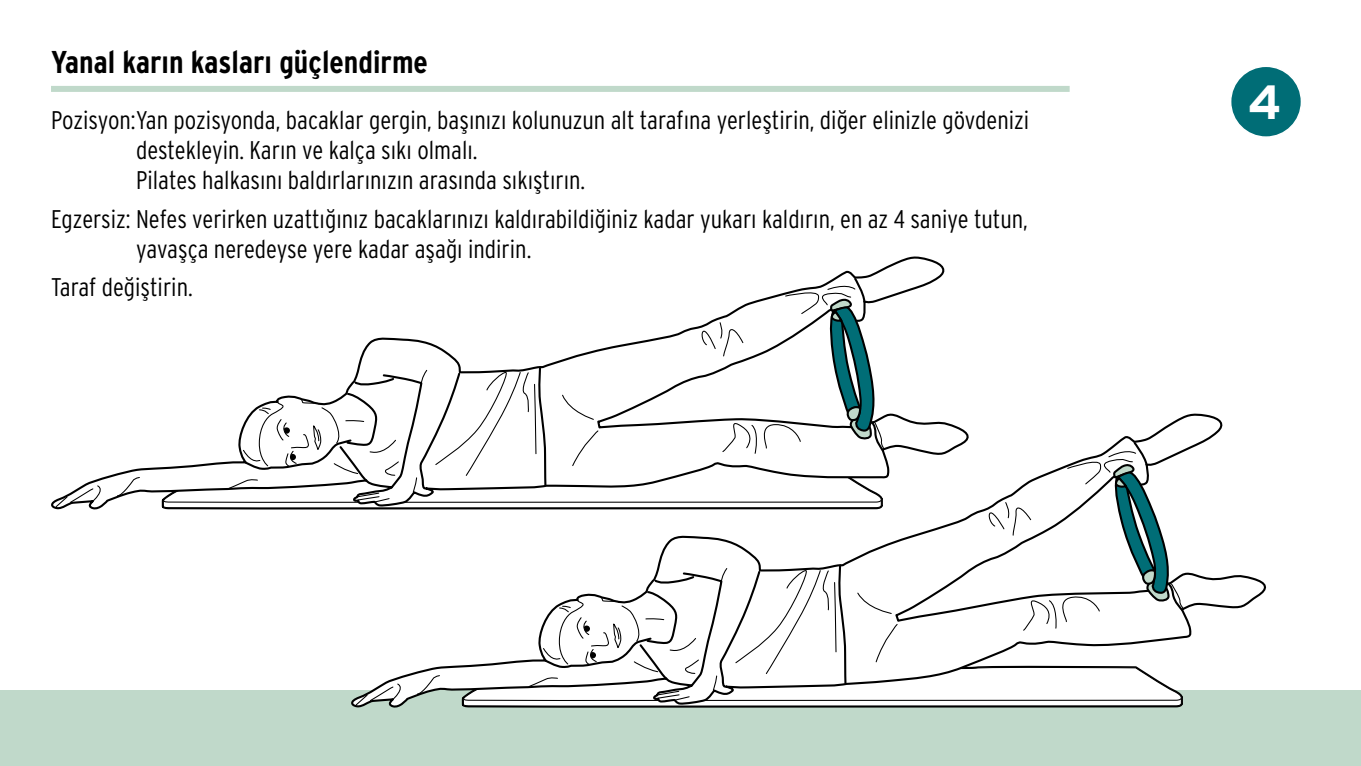
<style>
.page{position:relative;width:1361px;height:766px;background:#fff}
.page>*{position:absolute;margin:0;border:0;box-sizing:border-box;transform-origin:0 0}
.ID_M01_KREIS_SCHWARZ{font:700 48px "Interstate OT";color:#fff}
.id_headline_Übung_li{font:700 condensed 31.5px "Interstate OT";color:#000}
.ID_FLIESSTEXT{font:300 condensed 25.5px/30px "Interstate OT";color:#000}
</style>
<div class="page">
<div style="left:0;top:690px;width:1361px;height:75px;background:#c0d9ca"></div>
<svg style="left:55px;top:277px;width:1130px;height:430px"></svg>
<div style="left:1230px;top:66px;width:71px;height:71px;background:#006d76;border-radius:50%"></div>
<div style="left:1230px;top:65px;width:72px;height:73px;border:2px solid #fff;border-radius:50%"></div>
<div style="left:51px;top:86px;width:1018px;height:6px;background:#c0d9ca"></div>
<p class="id_headline_Übung_li" style="left:51px;top:43px;width:378px">Yanal karın kasları güçlendirme</p>
<p class="ID_FLIESSTEXT" style="left:136px;top:105px;width:895px;text-indent:-85px">Pozisyon:Yan pozisyonda, bacaklar gergin, başınızı kolunuzun alt tarafına yerleştirin, diğer elinizle gövdenizi destekleyin. Karın ve kalça sıkı olmalı.<br>Pilates halkasını baldırlarınızın arasında sıkıştırın.</p>
<p class="ID_FLIESSTEXT" style="left:136px;top:204px;width:893px;text-indent:-85px">Egzersiz: Nefes verirken uzattığınız bacaklarınızı kaldırabildiğiniz kadar yukarı kaldırın, en az 4 saniye tutun, yavaşça neredeyse yere kadar aşağı indirin.</p>
<p class="ID_FLIESSTEXT" style="left:51px;top:272px;width:143px">Taraf değiştirin.</p>
<p class="ID_M01_KREIS_SCHWARZ" style="left:1247px;top:72px;width:35px">4</p>
</div>
